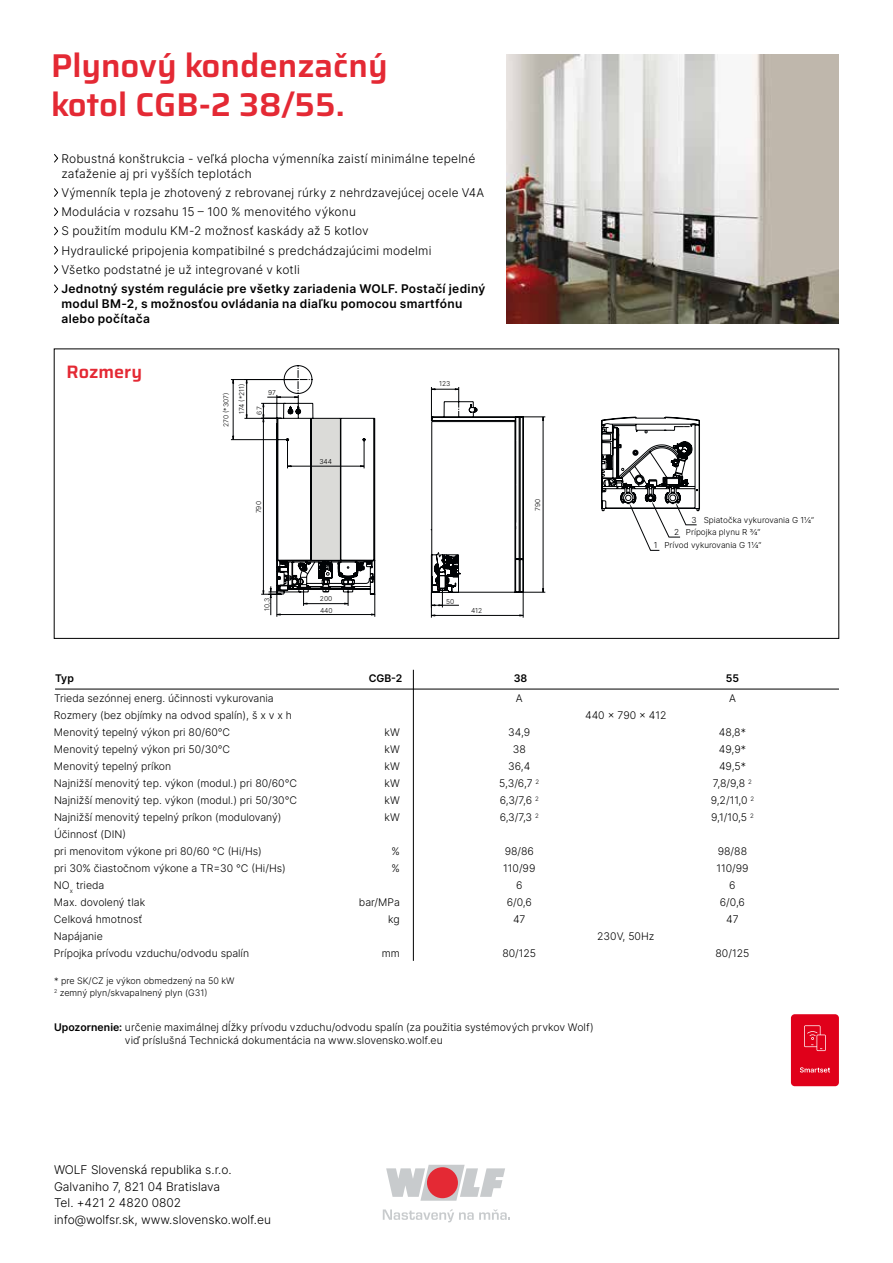
<style>
.page{position:relative;width:893px;height:1263px;background:#fff}
.page>*{position:absolute;margin:0;border:0;box-sizing:border-box;transform-origin:0 0}
.t1{font:600 33px/39.6px "Saira";color:#e42934}
.t2{font:600 18px "Saira";color:#e42934}
.t3{font:300 12px/19.2px "Inter";letter-spacing:.015em;color:#000}
.t4{font:12px/15px "Inter";letter-spacing:.025em;color:#000}
.t5{font:300 10.5px/12.6px "Inter";color:#000}
.t6{font:10.5px "Inter";color:#000}
.t7{font:300 9px/12px "Inter";color:#000}
.t8{font:300 8.25px "Inter";color:#000}
.t9{font:300 6.75px/12.1px "Inter";color:#000}
.s1{font-weight:400}
</style>
<div class="page">
<svg style="left:54px;top:154px;width:5px;height:9px"></svg>
<svg style="left:54px;top:188px;width:5px;height:9px"></svg>
<svg style="left:54px;top:207px;width:4px;height:9px"></svg>
<svg style="left:54px;top:226px;width:4px;height:10px"></svg>
<svg style="left:54px;top:246px;width:5px;height:9px"></svg>
<svg style="left:54px;top:265px;width:5px;height:9px"></svg>
<svg style="left:54px;top:284px;width:4px;height:9px"></svg>
<div style="left:791px;top:1014px;width:48px;height:72px;background:#e0001a;border-radius:4px"></div>
<svg style="left:800px;top:1067px;width:30px;height:5px"></svg>
<svg style="left:804px;top:1025px;width:22px;height:26px"></svg>
<hr style="left:413px;top:670px;width:1px;height:291px;background:#000">
<hr style="left:55px;top:689px;width:784px;height:1px;background:#000">
<img style="left:506px;top:54px;width:333px;height:269px">
<svg style="left:231px;top:365px;width:315px;height:253px"></svg>
<svg style="left:263px;top:397px;width:112px;height:218px"></svg>
<hr style="left:291px;top:466px;width:70px;height:1px;background:#010305">
<hr style="left:246px;top:383px;width:1px;height:32px;background:#010305">
<hr style="left:233px;top:383px;width:1px;height:53px;background:#010305">
<svg style="left:431px;top:605px;width:28px;height:1px"></svg>
<hr style="left:435px;top:615px;width:85px;height:1px;background:#010305">
<svg style="left:429px;top:388px;width:271px;height:204px"></svg>
<svg style="left:386px;top:1165px;width:119px;height:36px"></svg>
<div style="left:427px;top:1167px;width:31px;height:31px;background:#e42934;border-radius:50%"></div>
<svg style="left:383px;top:1209px;width:127px;height:13px"></svg>
<h1 class="t1" style="left:51px;top:44px;width:338px">Plynový kondenzačný kotol CGB-2 38/55.</h1>
<p class="t3" style="left:61px;top:150px;width:415px;line-height:15px">Robustná konštrukcia - veľká plocha výmenníka zaistí minimálne tepelné zaťaženie aj pri vyšších teplotách</p>
<p class="t3" style="left:61px;top:183px;width:424px">Výmenník tepla je zhotovený z rebrovanej rúrky z nehrdzavejúcej ocele V4A Modulácia v rozsahu 15 – 100 % menovitého výkonu<br>S použitím modulu KM-2 možnosť kaskády až 5 kotlov<br>Hydraulické pripojenia kompatibilné s predchádzajúcimi modelmi<br>Všetko podstatné je už integrované v kotli</p>
<p class="t4" style="left:61px;top:281px;width:425px">Jednotný systém regulácie pre všetky zariadenia WOLF. Postačí jediný modul BM-2, s možnosťou ovládania na diaľku pomocou smartfónu alebo počítača</p>
<h2 class="t2" style="left:67px;top:357px;width:77px">Rozmery</h2>
<p class="t9" style="left:220px;top:427px;width:35px;rotate:-90deg">270 (*307)</p>
<p class="t9" style="left:235px;top:414px;width:32px;rotate:-90deg">174 (*211)</p>
<p class="t9" style="left:268px;top:386px;width:9px">97</p>
<p class="t9" style="left:253px;top:414px;width:9px;rotate:-90deg">67</p>
<p class="t9" style="left:252px;top:513px;width:13px;rotate:-90deg">790</p>
<p class="t9" style="left:261px;top:611px;width:14px;rotate:-90deg">10,3</p>
<p class="t9" style="left:319px;top:455px;width:14px">344</p>
<p class="t9" style="left:320px;top:592px;width:14px">200<br>440</p>
<p class="t9" style="left:439px;top:377px;width:13px">123</p>
<p class="t9" style="left:446px;top:595px;width:10px">50</p>
<p class="t9" style="left:471px;top:605px;width:13px">412</p>
<p class="t9" style="left:531px;top:511px;width:13px;rotate:-90deg">790</p>
<p class="t8" style="left:691px;top:513px;width:124px">3 Spiatočka vykurovania G 1¼“</p>
<p class="t8" style="left:674px;top:526px;width:88px">2 Prípojka plynu R ¾“</p>
<p class="t8" style="left:654px;top:539px;width:109px">1 Prívod vykurovania G 1¼“</p>
<p class="t6" style="left:55px;top:671px;width:20px">Typ</p>
<p class="t6" style="left:369px;top:671px;width:35px">CGB-2</p>
<p class="t6" style="left:514px;top:671px;width:15px">38</p>
<p class="t6" style="left:726px;top:671px;width:15px">55</p>
<p class="t5" style="left:54px;top:692px;width:221px">Trieda sezónnej energ. účinnosti vykurovania</p>
<p class="t5" style="left:516px;top:692px;width:8px">A</p>
<p class="t5" style="left:729px;top:692px;width:8px">A</p>
<p class="t5" style="left:54px;top:709px;width:240px">Rozmery (bez objímky na odvod spalín), š x v x h</p>
<p class="t5" style="left:585px;top:709px;width:83px">440 x 790 x 412</p>
<p class="t5" style="left:54px;top:726px;width:178px">Menovitý tepelný výkon pri 80/60°C</p>
<p class="t5" style="left:385px;top:726px;width:17px">kW</p>
<p class="t5" style="left:508px;top:726px;width:24px">34,9</p>
<p class="t5" style="left:719px;top:726px;width:28px">48,8*</p>
<p class="t5" style="left:54px;top:743px;width:178px">Menovitý tepelný výkon pri 50/30°C</p>
<p class="t5" style="left:385px;top:743px;width:17px">kW</p>
<p class="t5" style="left:513px;top:743px;width:15px">38</p>
<p class="t5" style="left:719px;top:743px;width:29px">49,9*</p>
<p class="t5" style="left:54px;top:760px;width:119px">Menovitý tepelný príkon</p>
<p class="t5" style="left:385px;top:760px;width:17px">kW</p>
<p class="t5" style="left:508px;top:760px;width:24px">36,4</p>
<p class="t5" style="left:719px;top:760px;width:28px">49,5*</p>
<p class="t5" style="left:54px;top:777px;width:244px">Najnižší menovitý tep. výkon (modul.) pri 80/60°C</p>
<p class="t5" style="left:385px;top:777px;width:17px">kW</p>
<p class="t5" style="left:499px;top:777px;width:42px">5,3/6,7 <sup>2</sup></p>
<p class="t5" style="left:713px;top:777px;width:41px">7,8/9,8 <sup>2</sup></p>
<p class="t5" style="left:54px;top:794px;width:244px">Najnižší menovitý tep. výkon (modul.) pri 50/30°C</p>
<p class="t5" style="left:385px;top:794px;width:17px">kW</p>
<p class="t5" style="left:500px;top:794px;width:41px">6,3/7,6 <sup>2</sup></p>
<p class="t5" style="left:711px;top:794px;width:45px">9,2/11,0 <sup>2</sup></p>
<p class="t5" style="left:54px;top:811px;width:229px">Najnižší menovitý tepelný príkon (modulovaný)</p>
<p class="t5" style="left:385px;top:811px;width:17px">kW</p>
<p class="t5" style="left:500px;top:811px;width:41px">6,3/7,3 <sup>2</sup></p>
<p class="t5" style="left:711px;top:811px;width:44px">9,1/10,5 <sup>2</sup></p>
<p class="t5" style="left:54px;top:826px;width:209px;line-height:17px">Účinnosť (DIN)<br>pri menovitom výkone pri 80/60 °C (Hi/Hs)</p>
<p class="t5" style="left:392px;top:845px;width:10px">%</p>
<p class="t5" style="left:505px;top:845px;width:31px">98/86</p>
<p class="t5" style="left:718px;top:845px;width:31px">98/88</p>
<p class="t5" style="left:54px;top:862px;width:233px">pri 30% čiastočnom výkone a TR=30 °C (Hi/Hs)</p>
<p class="t5" style="left:392px;top:862px;width:10px">%</p>
<p class="t5" style="left:503px;top:862px;width:34px">110/99</p>
<p class="t5" style="left:716px;top:862px;width:34px">110/99</p>
<p class="t5" style="left:54px;top:879px;width:52px">NO<sub>x</sub> trieda</p>
<p class="t5" style="left:516px;top:879px;width:8px">6</p>
<p class="t5" style="left:729px;top:879px;width:8px">6</p>
<p class="t5" style="left:54px;top:896px;width:93px">Max. dovolený tlak</p>
<p class="t5" style="left:359px;top:896px;width:42px">bar/MPa</p>
<p class="t5" style="left:507px;top:896px;width:27px">6/0,6</p>
<p class="t5" style="left:720px;top:896px;width:27px">6/0,6</p>
<p class="t5" style="left:54px;top:913px;width:90px">Celková hmotnosť</p>
<p class="t5" style="left:388px;top:913px;width:13px">kg</p>
<p class="t5" style="left:513px;top:913px;width:14px">47</p>
<p class="t5" style="left:726px;top:913px;width:14px">47</p>
<p class="t5" style="left:54px;top:930px;width:50px">Napájanie</p>
<p class="t5" style="left:597px;top:930px;width:59px">230V, 50Hz</p>
<p class="t5" style="left:54px;top:947px;width:197px">Prípojka prívodu vzduchu/odvodu spalín</p>
<p class="t5" style="left:382px;top:947px;width:20px">mm</p>
<p class="t5" style="left:502px;top:947px;width:35px">80/125</p>
<p class="t5" style="left:715px;top:947px;width:35px">80/125</p>
<p class="t7" style="left:54px;top:974px;width:182px">* pre SK/CZ je výkon obmedzený na 50 kW<br><sup>2</sup> zemný plyn/skvapalnený plyn (G31)</p>
<p class="t5" style="left:125px;top:1021px;width:470px;text-indent:-71px"><span class="s1">Upozornenie:</span> určenie maximálnej dĺžky prívodu vzduchu/odvodu spalín (za použitia systémových prvkov Wolf) viď príslušná Technická dokumentácia na www.slovensko.wolf.eu</p>
<p class="t3" style="left:54px;top:1161px;width:218px;line-height:16.5px">WOLF Slovenská republika s.r.o.<br>Galvaniho 7, 821 04 Bratislava<br>Tel. +421 2 4820 0802<br>info@wolfsr.sk, www.slovensko.wolf.eu</p>
</div>
